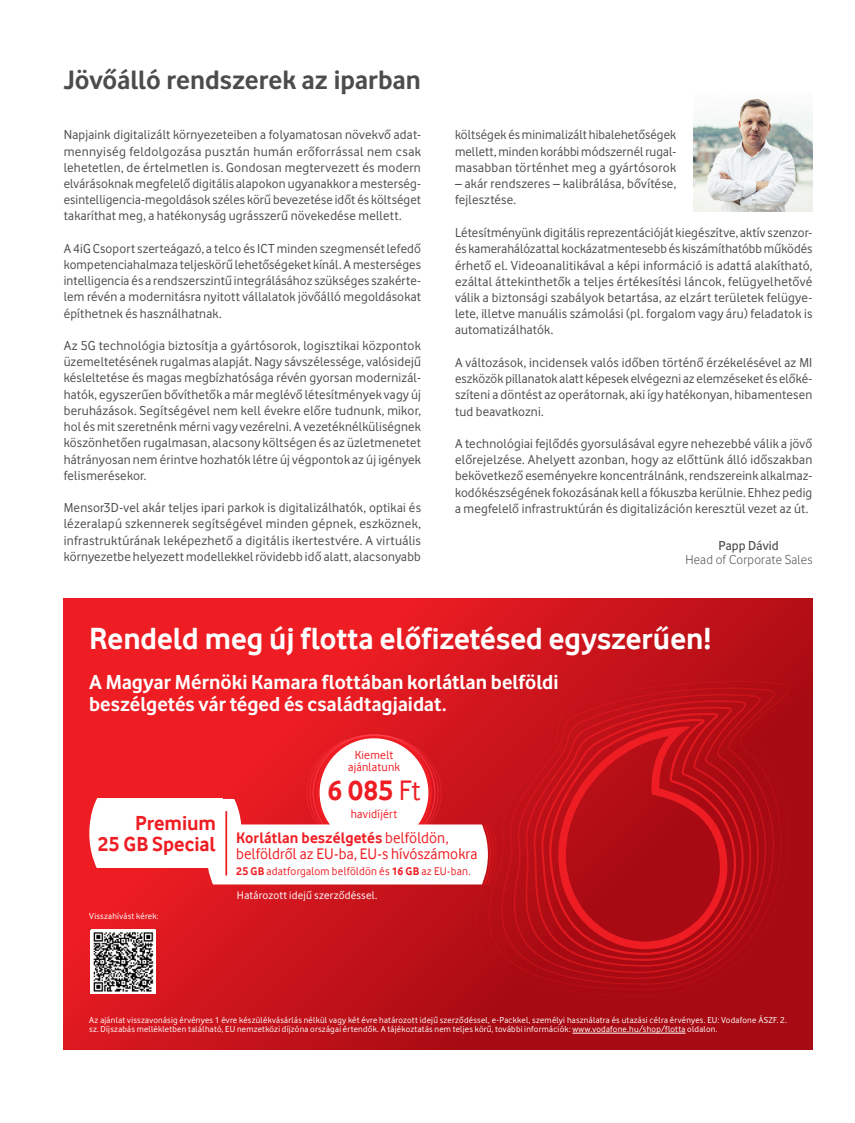
<style>
.page{position:relative;width:855px;height:1123px;background:#fff}
.page>*{position:absolute;margin:0;border:0;box-sizing:border-box;transform-origin:0 0}
.t1{font:700 31.5px "Vodafone Rg";color:#fff}
.t2{font:700 28.95px "Vodafone Rg";color:#ee1d23}
.t3{font:700 27.6px "Vodafone";color:#4b4c4d}
.t4{font:700 21px/22.5px "Vodafone";color:#fff}
.t5{font:700 21px/21px "Vodafone Rg";color:#ee1d23;text-align:right}
.t6{font:15.75px/15.8px "Vodafone Rg";letter-spacing:.005em;color:#ee1d23}
.t7{font:13.5px/16.2px "Vodafone";letter-spacing:.015em;color:#4b4c4d;text-align:justify}
.t8{font:300 13.5px/14.2px "Vodafone";letter-spacing:.015em;color:#4b4c4d;text-align:center}
.t9{font:12.15px/12.1px "Vodafone Rg";letter-spacing:.02em;color:#ee1d23;text-align:center}
.t10{font:11.55px "Vodafone Rg";letter-spacing:.02em;color:#ee1d23}
.t11{font:11.55px "Vodafone";letter-spacing:.02em;color:#fff}
.t12{font:9px/9px "Vodafone";letter-spacing:.03em;color:#fff}
.s1{font-weight:500}
.s2{font-weight:400}
.s3{font-weight:700}
</style>
<div class="page">
<svg style="left:64px;top:598px;width:748px;height:451px;background:#d3161d"></svg>
<img style="left:91px;top:929px;width:64px;height:65px">
<hr style="left:572px;top:1032px;width:113px;height:1px;background:#fff">
<svg style="left:475px;top:675px;width:329px;height:321px;background:#b20d15"></svg>
<svg style="left:488px;top:681px;width:301px;height:309px;background:#b30d15"></svg>
<svg style="left:501px;top:687px;width:274px;height:297px;background:#b70e16"></svg>
<svg style="left:514px;top:694px;width:252px;height:285px;background:#b60e16"></svg>
<svg style="left:525px;top:700px;width:233px;height:273px;background:#b60e16"></svg>
<svg style="left:533px;top:706px;width:218px;height:260px;background:#b80e16"></svg>
<svg style="left:541px;top:713px;width:202px;height:247px;background:#ba0f16"></svg>
<svg style="left:549px;top:719px;width:187px;height:236px;background:#bd1017"></svg>
<svg style="left:558px;top:726px;width:174px;height:223px;background:#b80e16"></svg>
<div style="left:318px;top:736px;width:112px;height:113px;background:#fff;border-radius:50%"></div>
<div style="left:316px;top:734px;width:116px;height:117px;border:4px solid #ee1d23;border-radius:50%"></div>
<svg style="left:79px;top:799px;width:417px;height:85px"></svg>
<div style="left:229px;top:829px;width:253px;height:49px;background:#fff"></div>
<div style="left:97px;top:799px;width:126px;height:69px;background:#fff"></div>
<hr style="left:225px;top:811px;width:2px;height:64px;background:#ee1d23">
<img style="left:693px;top:98px;width:119px;height:113px">
<p class="t3" style="left:64px;top:64px;width:359px">Jövőálló rendszerek az iparban</p>
<p class="t7" style="left:64px;top:127px;width:359px">Napjaink digitalizált környezeteiben a folyamatosan növekvő adat&shy;mennyiség feldolgozása pusztán humán erőforrással nem csak lehetetlen, de értelmetlen is. Gondosan megtervezett és modern elvárásoknak megfelelő digitális alapokon ugyanakkor a mesterség&shy;esintelligencia-megoldások széles körű bevezetése időt és költséget takaríthat meg, a hatékonyság ugrásszerű növekedése mellett.</p>
<p class="t7" style="left:64px;top:240px;width:359px">A 4iG Csoport szerteágazó, a telco és ICT minden szegmensét lefedő kompetenciahalmaza teljeskörű lehetőségeket kínál. A mesterséges intelligencia és a rendszerszintű integrálásához szükséges szakérte&shy;lem révén a modernitásra nyitott vállalatok jövőálló megoldásokat építhetnek és használhatnak.</p>
<p class="t7" style="left:64px;top:337px;width:359px">Az 5G technológia biztosítja a gyártósorok, logisztikai központok üzemeltetésének rugalmas alapját. Nagy sávszélessége, valósidejű késleltetése és magas megbízhatósága révén gyorsan modernizál&shy;hatók, egyszerűen bővíthetők a már meglévő létesítmények vagy új beruházások. Segítségével nem kell évekre előre tudnunk, mikor, hol és mit szeretnénk mérni vagy vezérelni. A vezetéknélküliségnek köszönhetően rugalmasan, alacsony költségen és az üzletmenetet hátrányosan nem érintve hozhatók létre új végpontok az új igények felismerésekor.</p>
<p class="t7" style="left:64px;top:499px;width:359px">Mensor3D-vel akár teljes ipari parkok is digitalizálhatók, optikai és lézeralapú szkennerek segítségével minden gépnek, eszköznek, infrastruktúrának leképezhető a digitális ikertestvére. A virtuális környezetbe helyezett modellekkel rövidebb idő alatt, alacsonyabb</p>
<p class="t7" style="left:455px;top:127px;width:223px">költségek és minimalizált hibalehetőségek mellett, minden korábbi módszernél rugal&shy;masabban történhet meg a gyártósorok</p>
<p class="t7" style="left:455px;top:175px;width:223px">– akár rendszeres – kalibrálása, bővítése, fejlesztése.</p>
<p class="t7" style="left:455px;top:224px;width:359px">Létesítményünk digitális reprezentációját kiegészítve, aktív szenzor&shy;és kamerahálózattal kockázatmentesebb és kiszámíthatóbb működés érhető el. Videoanalitikával a képi információ is adattá alakítható, ezáltal áttekinthetők a teljes értékesítési láncok, felügyelhetővé válik a biztonsági szabályok betartása, az elzárt területek felügye&shy;lete, illetve manuális számolási (pl. forgalom vagy áru) feladatok is automatizálhatók.</p>
<p class="t7" style="left:455px;top:354px;width:359px">A változások, incidensek valós időben történő érzékelésével az MI eszközök pillanatok alatt képesek elvégezni az elemzéseket és előké&shy;szíteni a döntést az operátornak, aki így hatékonyan, hibamentesen tud beavatkozni.</p>
<p class="t7" style="left:455px;top:435px;width:359px">A technológiai fejlődés gyorsulásával egyre nehezebbé válik a jövő előrejelzése. Ahelyett azonban, hogy az előttünk álló időszakban bekövetkező eseményekre koncentrálnánk, rendszereink alkalmaz&shy;kodókészségének fokozásának kell a fókuszba kerülnie. Ehhez pedig a megfelelő infrastruktúrán és digitalizáción keresztül vezet az út.</p>
<p class="t8" style="left:685px;top:538px;width:129px"><span class="s1">Papp Dávid<br></span>Head of Corporate Sales</p>
<p class="t1" style="left:89px;top:620px;width:623px">Rendeld meg új flotta előfizetésed egyszerűen!</p>
<p class="t4" style="left:89px;top:670px;width:471px">A Magyar Mérnöki Kamara flottában korlátlan belföldi beszélgetés vár téged és családtagjaidat.</p>
<p class="t5" style="left:98px;top:812px;width:120px">Premium<br>25 GB Special</p>
<p class="t12" style="left:89px;top:911px;width:71px">Visszahívást kérek:</p>
<p class="t9" style="left:348px;top:749px;width:53px">Kiemelt ajánlatunk</p>
<p class="t2" style="left:327px;top:774px;width:94px">6 085 <span class="s2">Ft</span></p>
<p class="t9" style="left:351px;top:807px;width:48px">havidíjért</p>
<p class="t6" style="left:236px;top:829px;width:243px"><span class="s3">Korlátlan beszélgetés</span> belföldön, belföldről az EU-ba, EU-s hívószámokra</p>
<p class="t10" style="left:236px;top:864px;width:236px"><span class="s3">25 GB</span> adatforgalom belföldön és <span class="s3">16 GB</span> az EU-ban.</p>
<p class="t11" style="left:237px;top:888px;width:142px">Határozott idejű szerződéssel.</p>
<p class="t12" style="left:89px;top:1015px;width:699px">Az ajánlat visszavonásig érvényes 1 évre készülékvásárlás nélkül vagy két évre határozott idejű szerződéssel, e-Packkel, személyi használatra és utazási célra érvényes. EU: Vodafone ÁSZF. 2. sz. Díjszabás mellékletben található, EU nemzetközi díjzóna országai értendők. A tájékoztatás nem teljes körű, további információk: www.vodafone.hu/shop/flotta oldalon.</p>
</div>
